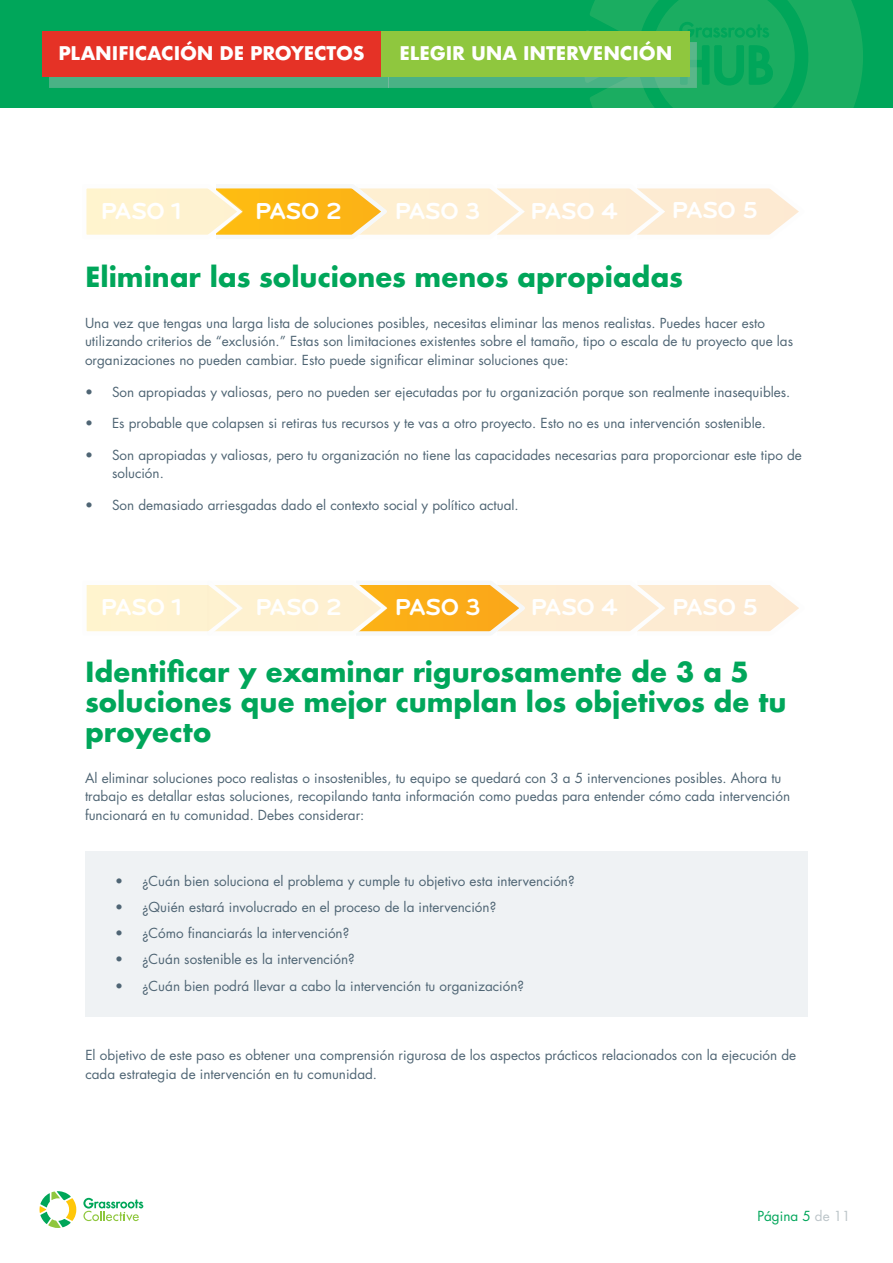
<style>
.page{position:relative;width:893px;height:1263px;background:#fff}
.page>*{position:absolute;margin:0;border:0;box-sizing:border-box;transform-origin:0 0}
.t1{font:700 27px/30px "Futura";letter-spacing:-.005em;color:#00a65a}
.t2{font:700 24px "Bryant";letter-spacing:-.015em;color:#fff}
.t3{font:700 18.3px "Futura";letter-spacing:-.005em;color:#fff}
.t4{font:13.5px/18.8px "Futura";color:#4f6574}
.t5{font:13.5px "Futura";color:#00a65a}
.s1{color:#bcc5c9}
</style>
<div class="page">
<div style="left:85px;top:852px;width:723px;height:165px;background:#eff2f4"></div>
<svg style="left:40px;top:1191px;width:36px;height:37px"></svg>
<svg style="left:83px;top:1198px;width:60px;height:23px"></svg>
<svg style="left:86px;top:188px;width:713px;height:47px;background:#fde4b0"></svg>
<svg style="left:86px;top:585px;width:713px;height:47px;background:#fde3b2"></svg>
<div style="left:0;top:0;width:893px;height:107px;background:#00a65a"></div>
<svg style="left:586px;top:0;width:277px;height:107px"></svg>
<div style="left:49px;top:42px;width:340px;height:46px;background:#4ab285"></div>
<div style="left:43px;top:31px;width:339px;height:46px;background:#e53226"></div>
<div style="left:388px;top:42px;width:309px;height:46px;background:#bcc5c9;opacity:.4"></div>
<div style="left:381px;top:31px;width:309px;height:46px;background:#8fc73e"></div>
<h3 class="t3" style="left:58px;top:40px;width:308px">PLANIFICACIÓN DE PROYECTOS</h3>
<h3 class="t3" style="left:399px;top:40px;width:275px">ELEGIR UNA INTERVENCIÓN</h3>
<h2 class="t2" style="left:100px;top:197px;width:83px">PASO 1</h2>
<h2 class="t2" style="left:255px;top:197px;width:89px">PASO 2</h2>
<h2 class="t2" style="left:394px;top:197px;width:88px">PASO 3</h2>
<h2 class="t2" style="left:530px;top:197px;width:89px">PASO 4</h2>
<h2 class="t2" style="left:671px;top:197px;width:88px">PASO 5</h2>
<h1 class="t1" style="left:85px;top:262px;width:599px">Eliminar las soluciones menos apropiadas</h1>
<p class="t4" style="left:85px;top:313px;width:710px">Una vez que tengas una larga lista de soluciones posibles, necesitas eliminar las menos realistas. Puedes hacer esto utilizando criterios de “exclusión.” Estas son limitaciones existentes sobre el tamaño, tipo o escala de tu proyecto que las organizaciones no pueden cambiar. Esto puede significar eliminar soluciones que:</p>
<p class="t4" style="left:85px;top:382px;width:707px">• Son apropiadas y valiosas, pero no pueden ser ejecutadas por tu organización porque son realmente inasequibles.</p>
<p class="t4" style="left:85px;top:414px;width:682px">• Es probable que colapsen si retiras tus recursos y te vas a otro proyecto. Esto no es una intervención sostenible.</p>
<p class="t4" style="left:112px;top:445px;width:691px;text-indent:-27px">• Son apropiadas y valiosas, pero tu organización no tiene las capacidades necesarias para proporcionar este tipo de solución.</p>
<p class="t4" style="left:85px;top:496px;width:435px">• Son demasiado arriesgadas dado el contexto social y político actual.</p>
<h2 class="t2" style="left:101px;top:594px;width:83px">PASO 1</h2>
<h2 class="t2" style="left:255px;top:594px;width:89px">PASO 2</h2>
<h2 class="t2" style="left:394px;top:594px;width:88px">PASO 3</h2>
<h2 class="t2" style="left:530px;top:594px;width:89px">PASO 4</h2>
<h2 class="t2" style="left:672px;top:593px;width:88px">PASO 5</h2>
<h1 class="t1" style="left:85px;top:657px;width:703px">Identificar y examinar rigurosamente de 3 a 5 soluciones que mejor cumplan los objetivos de tu proyecto</h1>
<p class="t4" style="left:85px;top:768px;width:707px">Al eliminar soluciones poco realistas o insostenibles, tu equipo se quedará con 3 a 5 intervenciones posibles. Ahora tu trabajo es detallar estas soluciones, recopilando tanta información como puedas para entender cómo cada intervención funcionará en tu comunidad. Debes considerar:</p>
<p class="t4" style="left:115px;top:871px;width:461px">• ¿Cuán bien soluciona el problema y cumple tu objetivo esta intervención?</p>
<p class="t4" style="left:115px;top:898px;width:383px">• ¿Quién estará involucrado en el proceso de la intervención?</p>
<p class="t4" style="left:115px;top:924px;width:236px">• ¿Cómo financiarás la intervención?</p>
<p class="t4" style="left:115px;top:950px;width:241px">• ¿Cuán sostenible es la intervención?</p>
<p class="t4" style="left:115px;top:976px;width:411px">• ¿Cuán bien podrá llevar a cabo la intervención tu organización?</p>
<p class="t4" style="left:85px;top:1046px;width:712px">El objetivo de este paso es obtener una comprensión rigurosa de los aspectos prácticos relacionados con la ejecución de cada estrategia de intervención en tu comunidad.</p>
<p class="t5" style="left:757px;top:1207px;width:95px">Página 5 <span class="s1">de 11</span></p>
</div>
